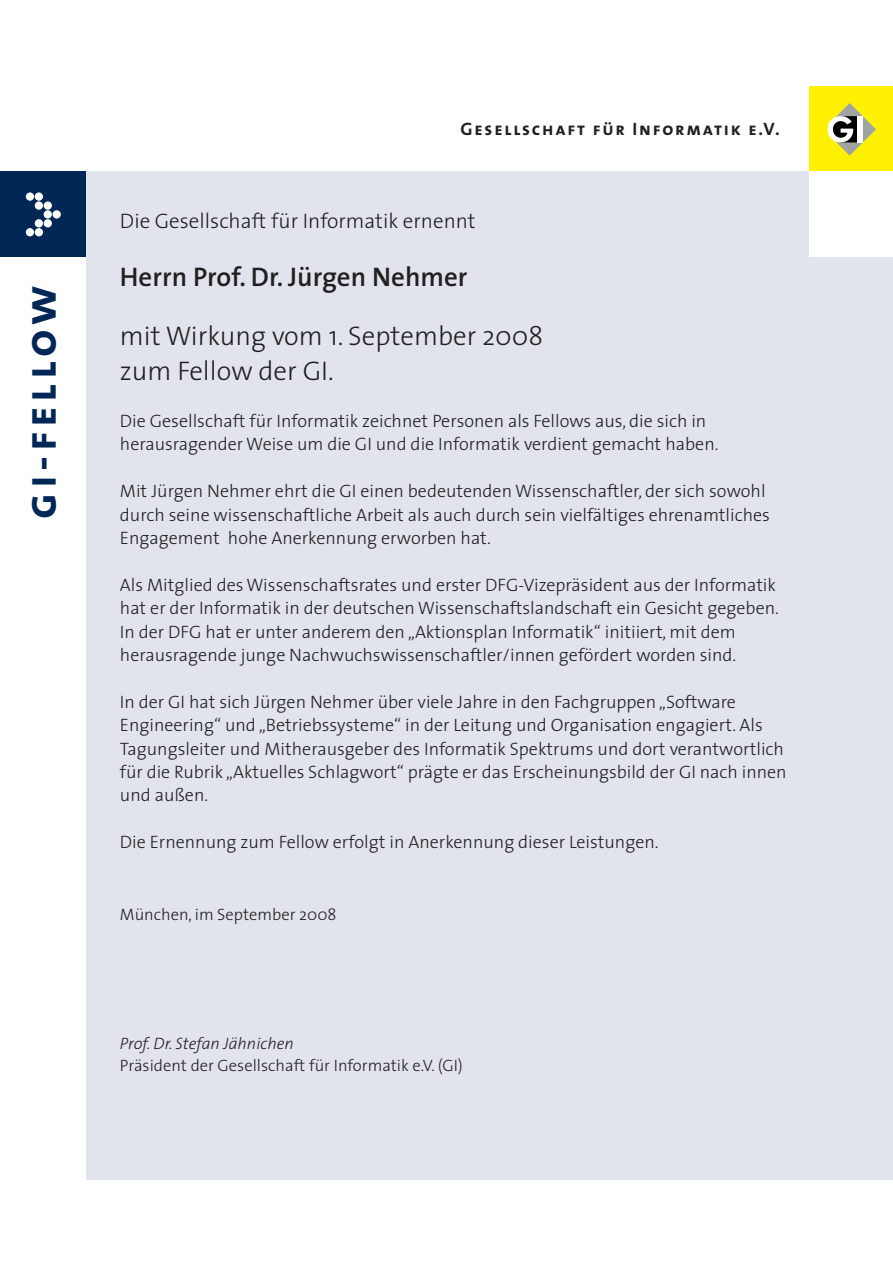
<style>
.page{position:relative;width:893px;height:1265px;background:#fff}
.page>*{position:absolute;margin:0;border:0;box-sizing:border-box;transform-origin:0 0}
.t1{font:45px "The Sans Bold Caps";letter-spacing:.1em;color:#002756}
.t2{font:300 27px/35.1px "The Sans";color:#231f20}
.t3{font:600 27px "The Sans";color:#231f20}
.t4{font:300 21px "The Sans";color:#231f20}
.t5{font:300 18px/23.4px "The Sans";color:#231f20}
.t6{font:18px "The Sans Bold Caps";letter-spacing:.1em;color:#231f20}
.t7{font:300 16.5px "The Sans";color:#231f20}
.t8{font:italic 300 16.5px "The Sans";color:#231f20}
</style>
<div class="page">
<div style="left:0;top:172px;width:86px;height:85px;background:#002756"></div>
<div style="left:86px;top:172px;width:806px;height:1008px;background:#e1e4ed"></div>
<div style="left:809px;top:87px;width:83px;height:85px;background:#fff101"></div>
<svg style="left:827px;top:103px;width:48px;height:53px"></svg>
<div style="left:809px;top:172px;width:83px;height:85px;background:#fff"></div>
<svg style="left:26px;top:192px;width:35px;height:44px"></svg>
<h1 class="t1" style="left:14px;top:518px;width:234px;rotate:-90deg">gi-fellow</h1>
<p class="t6" style="left:460px;top:118px;width:320px">Gesellschaft für Informatik e.V.</p>
<p class="t4" style="left:120px;top:212px;width:357px">Die Gesellschaft für Informatik ernennt</p>
<h2 class="t3" style="left:120px;top:266px;width:349px">Herrn Prof. Dr. Jürgen Nehmer</h2>
<h2 class="t2" style="left:120px;top:321px;width:425px">mit Wirkung vom 1. September 2008 zum Fellow der GI.</h2>
<p class="t5" style="left:120px;top:411px;width:600px">Die Gesellschaft für Informatik zeichnet Personen als Fellows aus, die sich in herausragender Weise um die GI und die Informatik verdient gemacht haben.</p>
<p class="t5" style="left:120px;top:481px;width:651px">Mit Jürgen Nehmer ehrt die GI einen bedeutenden Wissenschaftler, der sich sowohl durch seine wissenschaftliche Arbeit als auch durch sein vielfältiges ehrenamtliches<br>Engagement hohe Anerkennung erworben hat.</p>
<p class="t5" style="left:120px;top:575px;width:660px">Als Mitglied des Wissenschaftsrates und erster DFG-Vizepräsident aus der Informatik hat er der Informatik in der deutschen Wissenschaftslandschaft ein Gesicht gegeben.<br>In der DFG hat er unter anderem den „Aktionsplan Informatik“ initiiert, mit dem herausragende junge Nachwuchswissenschaftler/innen gefördert worden sind.</p>
<p class="t5" style="left:120px;top:692px;width:668px">In der GI hat sich Jürgen Nehmer über viele Jahre in den Fachgruppen „Software Engineering“ und „Betriebssysteme“ in der Leitung und Organisation engagiert. Als Tagungsleiter und Mitherausgeber des Informatik Spektrums und dort verantwortlich für die Rubrik „Aktuelles Schlagwort“ prägte er das Erscheinungsbild der GI nach innen und außen.</p>
<p class="t5" style="left:120px;top:832px;width:540px">Die Ernennung zum Fellow erfolgt in Anerkennung dieser Leistungen.</p>
<p class="t7" style="left:120px;top:908px;width:218px">München, im September 2008</p>
<p class="t8" style="left:120px;top:1037px;width:175px">Prof. Dr. Stefan Jähnichen</p>
<p class="t7" style="left:120px;top:1058px;width:344px">Präsident der Gesellschaft für Informatik e.V. (GI)</p>
</div>
